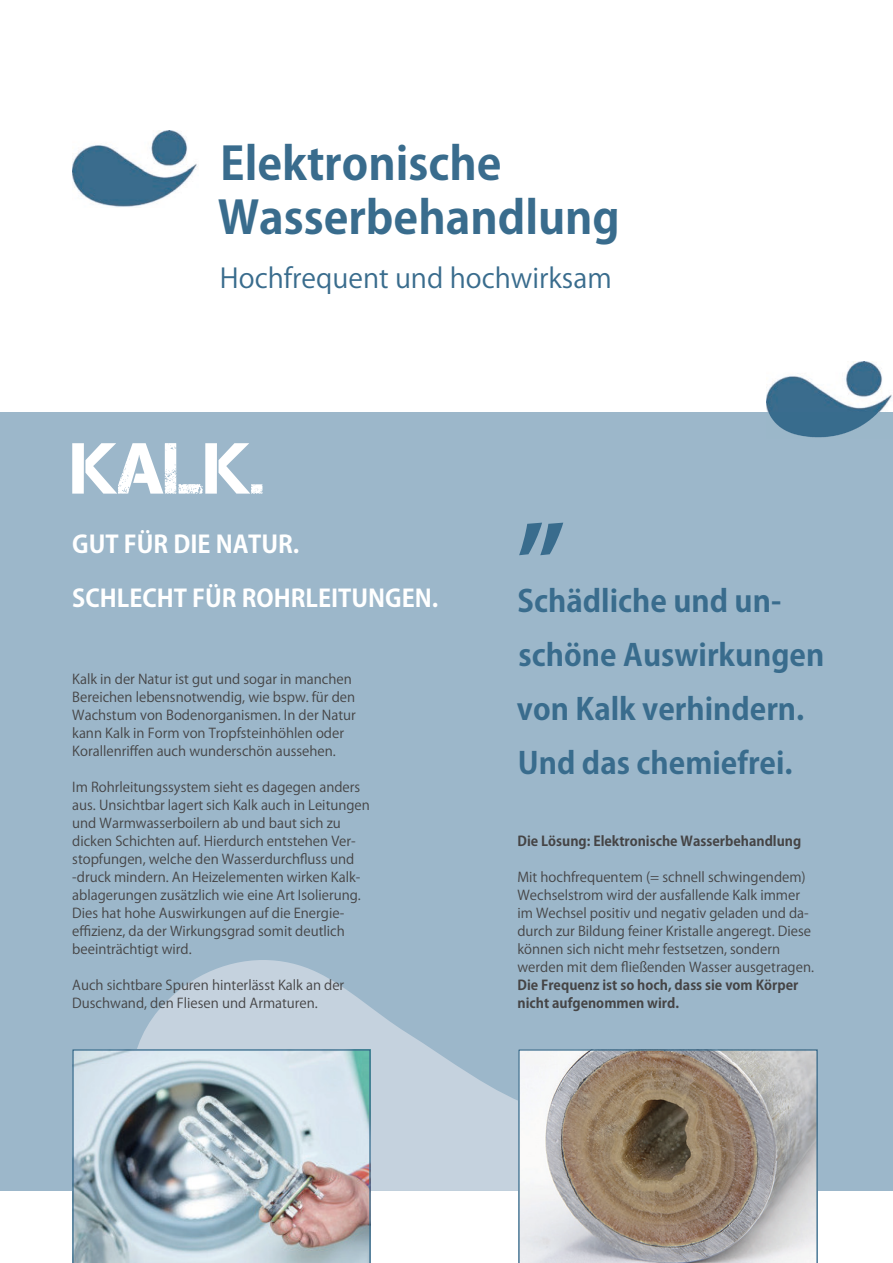
<style>
.page{position:relative;width:893px;height:1263px;background:#fff}
.page>*{position:absolute;margin:0;border:0;box-sizing:border-box;transform-origin:0 0}
.t1{font:700 108px "Koz Go Pr 6 N";color:#396c8d}
.t2{font:72px "Captureit";color:#fff}
.t3{font:700 45px/54px "Koz Go Pr 6 N";color:#396c8d}
.t4{font:700 30px/54px "Koz Go Pr 6 N";color:#396c8d}
.t5{font:27px "Koz Go Pr 6 N";color:#396c8d}
.t6{font:700 24px "Koz Go Pr 6 N";color:#fff}
.t7{font:13.5px/18px "Koz Go Pr 6 N";color:#454445}
.t8{font:700 13.5px/18px "Koz Go Pr 6 N";color:#454445}
</style>
<div class="page">
<div style="left:0;top:412px;width:893px;height:779px;background:#9cb7ca"></div>
<img style="left:72px;top:131px;width:126px;height:76px">
<svg style="left:137px;top:960px;width:381px;height:231px;fill:#c5d2de"></svg>
<img style="left:72px;top:1049px;width:299px;height:214px">
<svg style="left:518px;top:1049px;width:300px;height:214px;background:#aaa097"></svg>
<img style="left:766px;top:361px;width:126px;height:77px">
<h3 class="t3" style="left:218px;top:137px;width:404px">Elektronische<br>Wasserbehandlung</h3>
<h3 class="t5" style="left:220px;top:263px;width:393px">Hochfrequent und hochwirksam</h3>
<h2 class="t2" style="left:72px;top:428px;width:194px">KALK.</h2>
<h3 class="t6" style="left:72px;top:531px;width:229px">GUT FÜR DIE NATUR.</h3>
<h3 class="t6" style="left:72px;top:585px;width:368px">SCHLECHT FÜR ROHRLEITUNGEN.</h3>
<p class="t7" style="left:72px;top:670px;width:285px">Kalk in der Natur ist gut und sogar in manchen Bereichen lebensnotwendig, wie bspw. für den Wachstum von Bodenorganismen. In der Natur kann Kalk in Form von Tropfsteinhöhlen oder Korallenriffen auch wunderschön aussehen.</p>
<p class="t7" style="left:72px;top:778px;width:299px">Im Rohrleitungssystem sieht es dagegen anders aus. Unsichtbar lagert sich Kalk auch in Leitungen und Warmwasserboilern ab und baut sich zu dicken Schichten auf. Hierdurch entstehen Ver&shy;stopfungen, welche den Wasserdurchfluss und -druck mindern. An Heizelementen wirken Kalk&shy;ablagerungen zusätzlich wie eine Art Isolierung.<br>Dies hat hohe Auswirkungen auf die Energie&shy;effizienz, da der Wirkungsgrad somit deutlich beeinträchtigt wird.</p>
<p class="t7" style="left:72px;top:976px;width:274px">Auch sichtbare Spuren hinterlässt Kalk an der<br>Duschwand, den Fliesen und Armaturen.</p>
<h1 class="t1" style="left:517px;top:441px;width:51px">„</h1>
<h3 class="t4" style="left:517px;top:575px;width:309px">Schädliche und un&shy;schöne Auswirkungen von Kalk verhindern.<br>Und das chemiefrei.</h3>
<p class="t8" style="left:517px;top:832px;width:285px">Die Lösung: Elektronische Wasserbehandlung</p>
<p class="t7" style="left:517px;top:868px;width:298px">Mit hochfrequentem (= schnell schwingendem)<br>Wechselstrom wird der ausfallende Kalk immer im Wechsel positiv und negativ geladen und da&shy;durch zur Bildung feiner Kristalle angeregt. Diese können sich nicht mehr festsetzen, sondern werden mit dem fließenden Wasser ausgetragen.</p>
<p class="t8" style="left:517px;top:976px;width:282px">Die Frequenz ist so hoch, dass sie vom Körper nicht aufgenommen wird.</p>
</div>
